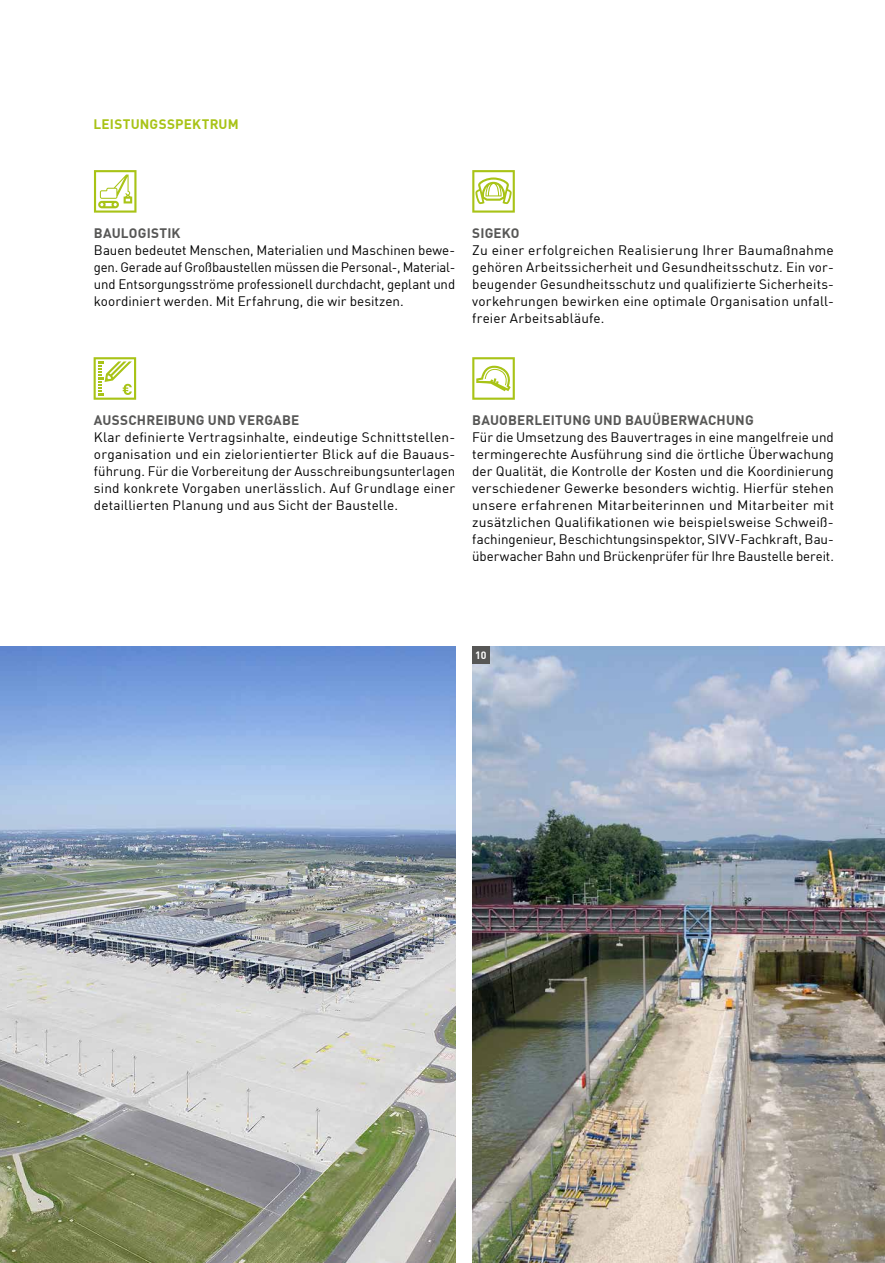
<style>
.page{position:relative;width:885px;height:1263px;background:#fff}
.page>*{position:absolute;margin:0;border:0;box-sizing:border-box;transform-origin:0 0}
.t1{font:13.5px/17px "DIN Offc Pro";color:#000;text-align:justify}
.t2{font:700 13.5px "DIN Offc Pro";letter-spacing:.01em;color:#575756}
.t3{font:700 13.5px "DIN Offc Pro";letter-spacing:.015em;color:#a8c316}
.t4{font:700 10.5px "DIN Offc Pro";color:#fff}
</style>
<div class="page">
<img style="left:0;top:646px;width:455px;height:617px">
<img style="left:472px;top:646px;width:412px;height:617px">
<div style="left:472px;top:646px;width:17px;height:17px;background:#575756"></div>
<svg style="left:94px;top:170px;width:42px;height:43px"></svg>
<svg style="left:472px;top:170px;width:42px;height:43px"></svg>
<svg style="left:94px;top:357px;width:42px;height:43px"></svg>
<svg style="left:472px;top:357px;width:42px;height:43px"></svg>
<p class="t3" style="left:94px;top:113px;width:147px">LEISTUNGSSPEKTRUM</p>
<p class="t2" style="left:94px;top:222px;width:88px">BAULOGISTIK</p>
<p class="t1" style="left:94px;top:240px;width:363px;text-align:left">Bauen bedeutet Menschen, Materialien und Maschinen bewe&shy;gen. Gerade auf Großbaustellen müssen die Personal-, Material&shy;und Entsorgungsströme professionell durchdacht, geplant und koordiniert werden. Mit Erfahrung, die wir besitzen.</p>
<p class="t2" style="left:472px;top:222px;width:49px">SIGEKO</p>
<p class="t1" style="left:472px;top:240px;width:363px">Zu einer erfolgreichen Realisierung Ihrer Baumaßnahme gehören Arbeitssicherheit und Gesundheitsschutz. Ein vor&shy;beugender Gesundheitsschutz und qualifizierte Sicherheits&shy;vorkehrungen bewirken eine optimale Organisation unfall&shy;freier Arbeitsabläufe.</p>
<p class="t2" style="left:94px;top:409px;width:207px">AUSSCHREIBUNG UND VERGABE</p>
<p class="t1" style="left:94px;top:428px;width:363px">Klar definierte Vertragsinhalte, eindeutige Schnittstellen&shy;organisation und ein zielorientierter Blick auf die Bauaus&shy;führung. Für die Vorbereitung der Ausschreibungsunterlagen sind konkrete Vorgaben unerlässlich. Auf Grundlage einer detaillierten Planung und aus Sicht der Baustelle.</p>
<p class="t2" style="left:472px;top:409px;width:283px">BAUOBERLEITUNG UND BAUÜBERWACHUNG</p>
<p class="t1" style="left:472px;top:428px;width:363px">Für die Umsetzung des Bauvertrages in eine mangelfreie und termingerechte Ausführung sind die örtliche Überwachung der Qualität, die Kontrolle der Kosten und die Koordinierung verschiedener Gewerke besonders wichtig. Hierfür stehen unsere erfahrenen Mitarbeiterinnen und Mitarbeiter mit zusätzlichen Qualifikationen wie beispielsweise Schweiß&shy;fachingenieur, Beschichtungsinspektor, SIVV-Fachkraft, Bau&shy;überwacher Bahn und Brückenprüfer für Ihre Baustelle bereit.</p>
<p class="t4" style="left:475px;top:646px;width:13px">10</p>
</div>
